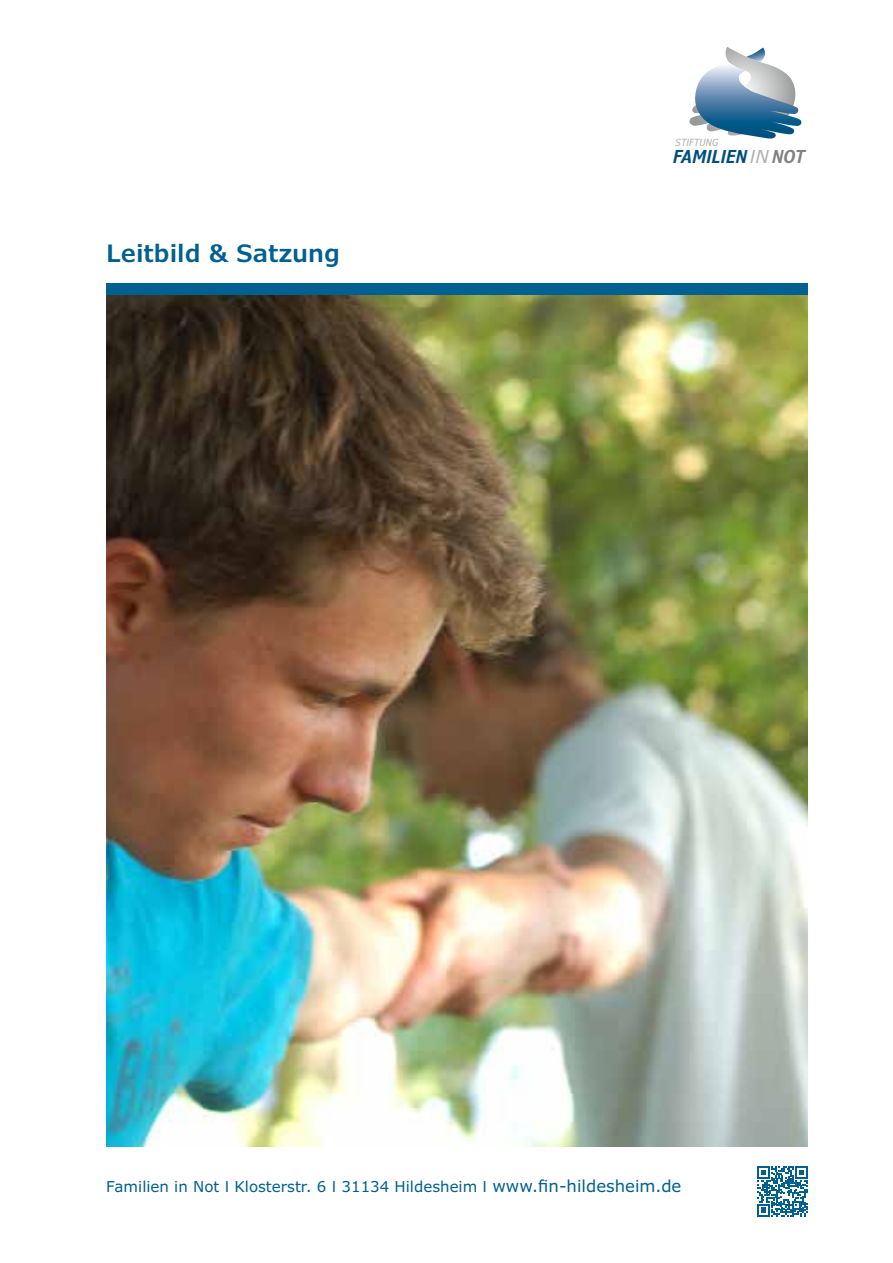
<style>
.page{position:relative;width:893px;height:1263px;background:#fff}
.page>*{position:absolute;margin:0;border:0;box-sizing:border-box;transform-origin:0 0}
.t1{font:600 24px "Verdana Pro";color:#006090}
.t2{font:italic 600 condensed 18px "Verdana Pro";letter-spacing:.02em;color:#004e7e}
.t3{font:15px "Verdana Pro";color:#006090}
.t4{font:italic condensed 9.9px "Verdana Pro";letter-spacing:.02em;color:#afb0b0}
.s1{font-weight:400;font-stretch:normal;color:#afb0b0}
.s2{color:#818281}
.s3{font-size:16.5px}
</style>
<div class="page">
<div style="left:106px;top:283px;width:702px;height:13px;background:#006090"></div>
<img style="left:106px;top:296px;width:702px;height:850px">
<svg style="left:757px;top:1166px;width:50px;height:50px"></svg>
<svg style="left:689px;top:47px;width:113px;height:92px"></svg>
<p class="t4" style="left:676px;top:137px;width:44px">STIFTUNG</p>
<h1 class="t1" style="left:106px;top:238px;width:235px">Leitbild &amp; Satzung</h1>
<p class="t2" style="left:673px;top:145px;width:133px">FAMILIEN <span class="s1">IN</span> <span class="s2">NOT</span></p>
<p class="t3" style="left:106px;top:1177px;width:577px">Familien in Not I Klosterstr. 6 I 31134 Hildesheim I <span class="s3">www.fin-hildesheim.de</span></p>
</div>
